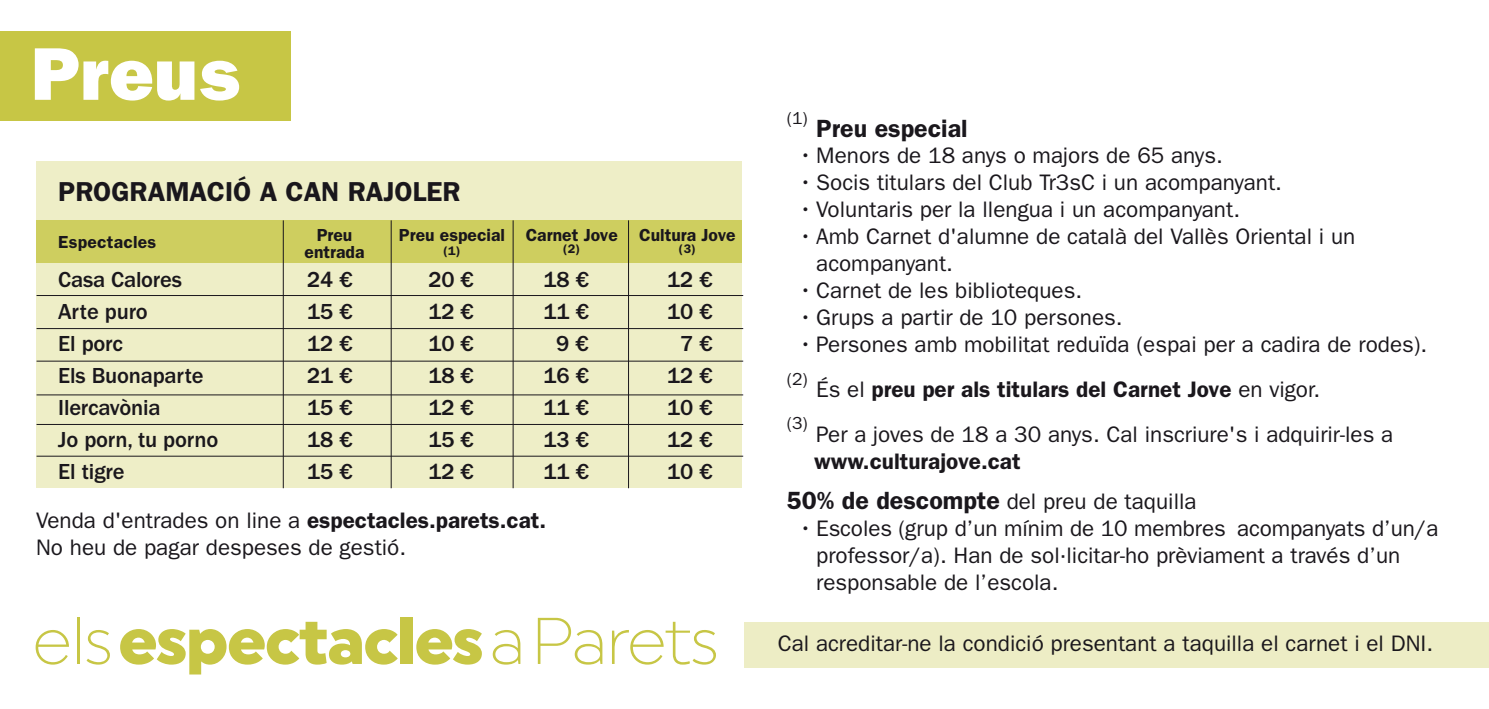
<style>
.page{position:relative;width:1489px;height:709px;background:#fff}
.page>*{position:absolute;margin:0;border:0;box-sizing:border-box;transform-origin:0 0}
.t1{font:75px "ITC Franklin Gothic Std Hvy";color:#fff}
.t2{font:900 65.75px "Uniform";letter-spacing:-.025em;color:#c7c645}
.t3{font:600 27.5px "ITC Franklin Gothic Std";color:#1a171c}
.t4{font:600 25px "ITC Franklin Gothic Std";color:#1a171c}
.t5{font:22.5px/27px "ITC Franklin Gothic Std";color:#1a171c}
.t6{font:500 22.5px "ITC Franklin Gothic Std";letter-spacing:-.01em;color:#1a171c}
.t7{font:600 22.5px/40px "ITC Franklin Gothic Std";color:#1a171c}
.t8{font:600 17.5px/17.5px "ITC Franklin Gothic Std";color:#1a171c;text-align:center}
.t9{font:17.5px "ITC Franklin Gothic Std";color:#1a171c}
.t10{font:600 12.5px "ITC Franklin Gothic Std";color:#1a171c}
.s1{font-weight:600}
.s2{font-weight:300}
.s3{font-weight:400}
.s4{font-size:25px}
</style>
<div class="page">
<div style="left:37px;top:161px;width:705px;height:327px;background:#eeeec7"></div>
<div style="left:37px;top:220px;width:705px;height:43px;background:#cece5f"></div>
<hr style="left:512px;top:220px;width:1px;height:268px;background:#1a171c">
<hr style="left:628px;top:220px;width:1px;height:268px;background:#1a171c">
<hr style="left:391px;top:220px;width:1px;height:268px;background:#1a171c">
<hr style="left:283px;top:220px;width:1px;height:268px;background:#1a171c">
<hr style="left:37px;top:328px;width:706px;height:1px;background:#1a171c">
<hr style="left:37px;top:361px;width:706px;height:1px;background:#1a171c">
<hr style="left:37px;top:394px;width:706px;height:1px;background:#1a171c">
<hr style="left:37px;top:456px;width:706px;height:1px;background:#1a171c">
<hr style="left:37px;top:295px;width:706px;height:1px;background:#1a171c">
<hr style="left:37px;top:424px;width:706px;height:1px;background:#1a171c">
<div style="left:744px;top:621px;width:744px;height:46px;background:#ededc5"></div>
<div style="left:0;top:31px;width:290px;height:90px;background:#c7c645"></div>
<h1 class="t1" style="left:31px;top:30px;width:210px">Preus</h1>
<p class="t3" style="left:58px;top:175px;width:404px">PROGRAMACIÓ A CAN RAJOLER</p>
<p class="t8" style="left:58px;top:233px;width:100px">Espectacles</p>
<p class="t8" style="left:304px;top:226px;width:61px">Preu entrada</p>
<p class="t8" style="left:525px;top:226px;width:94px">Carnet Jove</p>
<p class="t8" style="left:399px;top:226px;width:108px">Preu especial</p>
<p class="t10" style="left:443px;top:243px;width:19px">(1)</p>
<p class="t10" style="left:563px;top:241px;width:19px">(2)</p>
<p class="t8" style="left:639px;top:226px;width:98px">Cultura Jove</p>
<p class="t10" style="left:679px;top:241px;width:18px">(3)</p>
<p class="t6" style="left:58px;top:267px;width:125px">Casa Calores</p>
<p class="t6" style="left:307px;top:267px;width:47px">24 €</p>
<p class="t6" style="left:428px;top:267px;width:47px">20 €</p>
<p class="t6" style="left:543px;top:267px;width:47px">18 €</p>
<p class="t6" style="left:667px;top:267px;width:47px">12 €</p>
<p class="t6" style="left:58px;top:299px;width:91px">Arte puro</p>
<p class="t6" style="left:307px;top:299px;width:47px">15 €</p>
<p class="t6" style="left:428px;top:299px;width:47px">12 €</p>
<p class="t6" style="left:543px;top:299px;width:47px">11 €</p>
<p class="t6" style="left:667px;top:299px;width:47px">10 €</p>
<p class="t6" style="left:58px;top:331px;width:66px">El porc</p>
<p class="t6" style="left:307px;top:331px;width:47px">12 €</p>
<p class="t6" style="left:428px;top:331px;width:47px">10 €</p>
<p class="t6" style="left:556px;top:331px;width:34px">9 €</p>
<p class="t6" style="left:680px;top:331px;width:34px">7 €</p>
<p class="t6" style="left:58px;top:363px;width:147px">Els Buonaparte</p>
<p class="t6" style="left:307px;top:363px;width:47px">21 €</p>
<p class="t6" style="left:428px;top:363px;width:47px">18 €</p>
<p class="t6" style="left:543px;top:363px;width:47px">16 €</p>
<p class="t6" style="left:667px;top:363px;width:47px">12 €</p>
<p class="t6" style="left:58px;top:395px;width:104px">Ilercavònia</p>
<p class="t6" style="left:307px;top:395px;width:47px">15 €</p>
<p class="t6" style="left:428px;top:395px;width:47px">12 €</p>
<p class="t6" style="left:543px;top:395px;width:47px">11 €</p>
<p class="t6" style="left:667px;top:395px;width:47px">10 €</p>
<p class="t6" style="left:58px;top:427px;width:161px">Jo porn, tu porno</p>
<p class="t6" style="left:307px;top:427px;width:47px">18 €</p>
<p class="t6" style="left:428px;top:427px;width:47px">15 €</p>
<p class="t6" style="left:543px;top:427px;width:47px">13 €</p>
<p class="t6" style="left:667px;top:427px;width:47px">12 €</p>
<p class="t6" style="left:58px;top:459px;width:68px">El tigre</p>
<p class="t6" style="left:307px;top:459px;width:47px">15 €</p>
<p class="t6" style="left:428px;top:459px;width:47px">12 €</p>
<p class="t6" style="left:543px;top:459px;width:47px">11 €</p>
<p class="t6" style="left:667px;top:459px;width:47px">10 €</p>
<p class="t5" style="left:36px;top:507px;width:511px">Venda d'entrades on line a <span class="s1">espectacles.parets.cat.<br></span>No heu de pagar despeses de gestió.</p>
<h2 class="t2" style="left:32px;top:601px;width:688px"><span class="s2">els</span>espectacles<span class="s2">aParets</span></h2>
<p class="t9" style="left:786px;top:108px;width:22px">(1)</p>
<p class="t4" style="left:816px;top:113px;width:153px">Preu especial</p>
<p class="t5" style="left:799px;top:142px;width:425px">• Menors de 18 anys o majors de 65 anys.</p>
<p class="t5" style="left:799px;top:169px;width:484px">• Socis titulars del Club Tr3sC i un acompanyant.</p>
<p class="t5" style="left:799px;top:196px;width:442px">• Voluntaris per la llengua i un acompanyant.</p>
<p class="t5" style="left:816px;top:223px;width:540px;text-indent:-17px">• Amb Carnet d'alumne de català del Vallès Oriental i un acompanyant.</p>
<p class="t5" style="left:799px;top:277px;width:285px">• Carnet de les biblioteques.</p>
<p class="t5" style="left:799px;top:304px;width:325px">• Grups a partir de 10 persones.</p>
<p class="t5" style="left:799px;top:331px;width:630px">• Persones amb mobilitat reduïda (espai per a cadira de rodes).</p>
<p class="t9" style="left:786px;top:368px;width:22px">(2)</p>
<p class="t7" style="left:816px;top:369px;width:505px"><span class="s3">És el</span> preu per als titulars del Carnet Jove <span class="s3">en vigor.</span></p>
<p class="t9" style="left:786px;top:413px;width:22px">(3)</p>
<p class="t5" style="left:816px;top:420px;width:578px">Per a joves de 18 a 30 anys. Cal inscriure's i adquirir-les a</p>
<p class="t7" style="left:786px;top:441px;width:411px;text-indent:28px">www.culturajove.cat<br><span class="s4">50% de descompte</span> <span class="s3">del preu de taquilla</span></p>
<p class="t5" style="left:816px;top:514px;width:623px;text-indent:-17px">• Escoles (grup d’un mínim de 10 membres acompanyats d’un/a professor/a). Han de sol·licitar-ho prèviament a través d’un responsable de l’escola.</p>
<p class="t5" style="left:777px;top:630px;width:657px">Cal acreditar-ne la condició presentant a taquilla el carnet i el DNI.</p>
</div>
